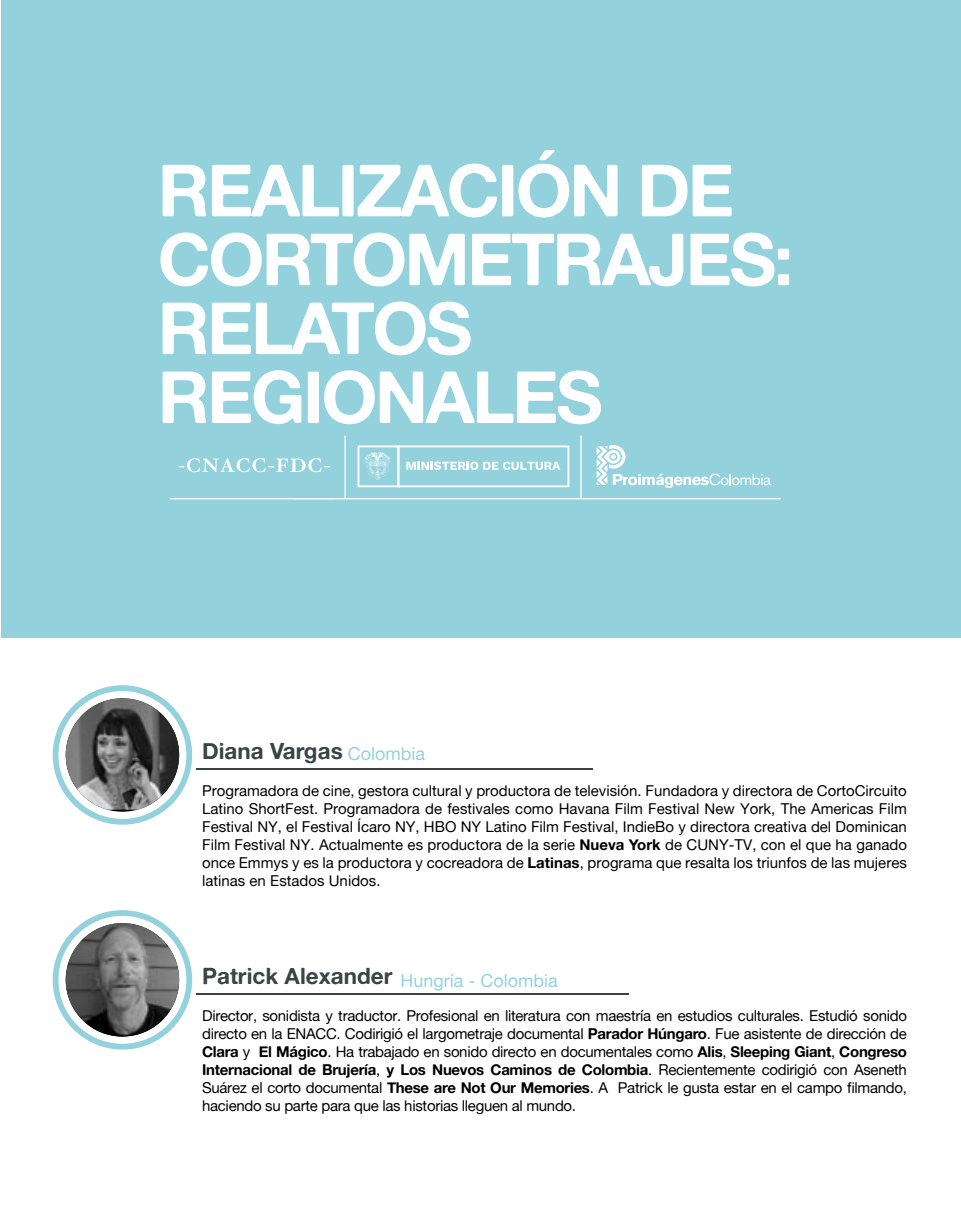
<style>
.page{position:relative;width:961px;height:1231px;background:#fff}
.page>*{position:absolute;margin:0;border:0;box-sizing:border-box;transform-origin:0 0}
.t1{font:72.3px/68.8px "Alte Haas Grotesk Bold";letter-spacing:-.04em;color:#fdfeff}
.t2{font:22.5px "Alte Haas Grotesk Bold";color:#3a4445}
.t3{font:18px "Alte Haas Grotesk";color:#93d2dd}
.t4{font:15px/18px "Alte Haas Grotesk";letter-spacing:-.02em;color:#000;text-align:justify}
.t5{font:15px "Alte Haas Grotesk Bold";letter-spacing:-.02em;color:#000}
.s1{font-family:"Alte Haas Grotesk Bold"}
.s2{font-family:"Alte Haas Grotesk"}
</style>
<div class="page">
<div style="left:1px;top:1px;width:959px;height:637px;background:#93d2dd"></div>
<svg style="left:170px;top:436px;width:611px;height:63px"></svg>
<hr style="left:197px;top:768px;width:396px;height:2px;background:#3a4445">
<hr style="left:197px;top:993px;width:432px;height:2px;background:#3a4445">
<svg style="left:53px;top:685px;width:139px;height:139px"></svg>
<img style="left:66px;top:698px;width:113px;height:111px">
<svg style="left:53px;top:910px;width:139px;height:139px"></svg>
<img style="left:66px;top:923px;width:113px;height:113px;border-radius:57px">
<h1 class="t1" style="left:158px;top:155px;width:637px">REALIZACIÓN DE<br>CORTOMETRAJES:<br>RELATOS<br>REGIONALES</h1>
<h2 class="t2" style="left:202px;top:736px;width:142px">Diana Vargas</h2>
<p class="t3" style="left:348px;top:742px;width:79px">Colombia</p>
<p class="t4" style="left:202px;top:781px;width:706px">Programadora de cine, gestora cultural y productora de televisión. Fundadora y directora de CortoCircuito Latino ShortFest. Programadora de festivales como Havana Film Festival New York, The Americas Film Festival NY, el Festival Ícaro NY, HBO NY Latino Film Festival, IndieBo y directora creativa del Dominican Film Festival NY. Actualmente es productora de la serie <span class="s1">Nueva York</span> de CUNY-TV, con el que ha ganado once Emmys y es la productora y cocreadora de <span class="s1">Latinas</span>, programa que resalta los triunfos de las mujeres latinas en Estados Unidos.</p>
<h2 class="t2" style="left:202px;top:961px;width:192px">Patrick Alexander</h2>
<p class="t3" style="left:400px;top:969px;width:159px">Hungría - Colombia</p>
<p class="t4" style="left:202px;top:1006px;width:706px">Director, sonidista y traductor. Profesional en literatura con maestría en estudios culturales. Estudió sonido directo en la ENACC. Codirigió el largometraje documental <span class="s1">Parador Húngaro</span>. Fue asistente de dirección de <span class="s1">Clara</span> y <span class="s1">El Mágico</span>. Ha trabajado en sonido directo en documentales como <span class="s1">Alis</span>, <span class="s1">Sleeping Giant</span>, <span class="s1">Congreso</span></p>
<p class="t5" style="left:202px;top:1060px;width:706px">Internacional de Brujería<span class="s2">,</span> y Los Nuevos Caminos de Colombia<span class="s2">. Recientemente codirigió con Aseneth</span></p>
<p class="t4" style="left:202px;top:1078px;width:706px">Suárez el corto documental <span class="s1">These are Not Our Memories</span>. A Patrick le gusta estar en el campo filmando, haciendo su parte para que las historias lleguen al mundo.</p>
</div>
